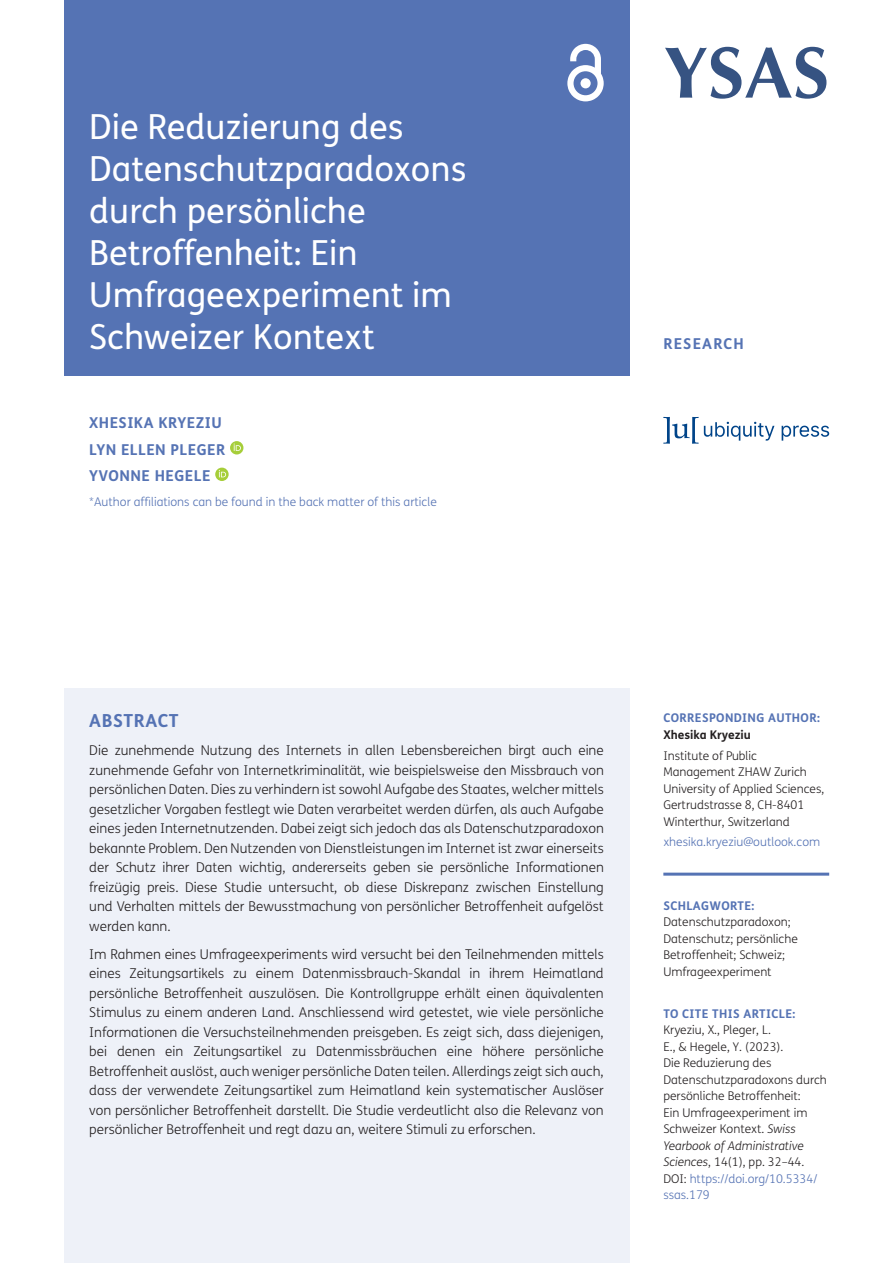
<style>
.page{position:relative;width:893px;height:1263px;background:#fff}
.page>*{position:absolute;margin:0;border:0;box-sizing:border-box;transform-origin:0 0}
.t1{font:700 72.75px "Optima";color:#365382}
.Article_Title{font:34.5px/42px "FS Me";color:#fff}
.t2{font:700 18px "FS Me";letter-spacing:.03em;color:#5573b4}
.Cover_Authors{font:700 15px "FS Me";letter-spacing:.03em;color:#5573b4}
.Cover_Authors-2{font:700 15px "FS Me";letter-spacing:.075em;color:#5573b4}
.Abstract_Copy{font:300 13.5px/19.5px "FS Me";color:#231f20;text-align:justify}
.t3{font:300 12px/16.5px "FS Me";color:#231f20}
.t4{font:300 12px "FS Me";color:#5573b4}
.t5{font:700 12px "FS Me";letter-spacing:.03em;color:#5573b4}
.t6{font:700 12px "FS Me";color:#231f20}
.s1{font-style:italic}
.s2{color:#5573b4}
</style>
<div class="page">
<div style="left:64px;top:0;width:565px;height:376px;background:#5573b4"></div>
<svg style="left:567px;top:44px;width:37px;height:57px"></svg>
<svg style="left:663px;top:417px;width:166px;height:27px"></svg>
<hr style="left:663px;top:873px;width:166px;height:3px;background:#5573b4">
<div style="left:64px;top:688px;width:565px;height:575px;background:#eef1f8"></div>
<svg style="left:230px;top:441px;width:13px;height:13px"></svg>
<svg style="left:234px;top:443px;width:7px;height:8px"></svg>
<svg style="left:215px;top:468px;width:14px;height:13px"></svg>
<svg style="left:219px;top:470px;width:7px;height:7px"></svg>
<h1 class="Article_Title" style="left:89px;top:106px;width:379px">Die Reduzierung des<br>Datenschutzparadoxons durch persönliche<br>Betroffenheit: Ein<br>Umfrageexperiment im<br>Schweizer Kontext</h1>
<p class="Cover_Authors" style="left:89px;top:413px;width:134px">XHESIKA KRYEZIU</p>
<p class="Cover_Authors" style="left:89px;top:440px;width:138px">LYN ELLEN PLEGER</p>
<p class="Cover_Authors" style="left:89px;top:466px;width:123px">YVONNE HEGELE</p>
<p class="t4" style="left:89px;top:495px;width:349px">*Author affiliations can be found in the back matter of this article</p>
<h1 class="t1" style="left:663px;top:31px;width:167px">YSAS</h1>
<p class="Cover_Authors-2" style="left:663px;top:334px;width:82px">RESEARCH</p>
<h1 class="t2" style="left:89px;top:710px;width:91px">ABSTRACT</h1>
<p class="Abstract_Copy" style="left:89px;top:741px;width:516px">Die zunehmende Nutzung des Internets in allen Lebensbereichen birgt auch eine zunehmende Gefahr von Internetkriminalität, wie beispielsweise den Missbrauch von persönlichen Daten. Dies zu verhindern ist sowohl Aufgabe des Staates, welcher mittels gesetzlicher Vorgaben festlegt wie Daten verarbeitet werden dürfen, als auch Aufgabe eines jeden Internetnutzenden. Dabei zeigt sich jedoch das als Datenschutzparadoxon bekannte Problem. Den Nutzenden von Dienstleistungen im Internet ist zwar einerseits der Schutz ihrer Daten wichtig, andererseits geben sie persönliche Informationen freizügig preis. Diese Studie untersucht, ob diese Diskrepanz zwischen Einstellung und Verhalten mittels der Bewusstmachung von persönlicher Betroffenheit aufgelöst werden kann.</p>
<p class="Abstract_Copy" style="left:89px;top:945px;width:516px">Im Rahmen eines Umfrageexperiments wird versucht bei den Teilnehmenden mittels eines Zeitungsartikels zu einem Datenmissbrauch-Skandal in ihrem Heimatland persönliche Betroffenheit auszulösen. Die Kontrollgruppe erhält einen äquivalenten Stimulus zu einem anderen Land. Anschliessend wird getestet, wie viele persönliche Informationen die Versuchsteilnehmenden preisgeben. Es zeigt sich, dass diejenigen, bei denen ein Zeitungsartikel zu Datenmissbräuchen eine höhere persönliche Betroffenheit auslöst, auch weniger persönliche Daten teilen. Allerdings zeigt sich auch, dass der verwendete Zeitungsartikel zum Heimatland kein systematischer Auslöser von persönlicher Betroffenheit darstellt. Die Studie verdeutlicht also die Relevanz von persönlicher Betroffenheit und regt dazu an, weitere Stimuli zu erforschen.</p>
<p class="t5" style="left:663px;top:711px;width:158px">CORRESPONDING AUTHOR:</p>
<p class="t6" style="left:663px;top:727px;width:89px">Xhesika Kryeziu</p>
<p class="t3" style="left:663px;top:747px;width:162px">Institute of Public<br>Management ZHAW Zurich<br>University of Applied Sciences,<br>Gertrudstrasse 8, CH-8401<br>Winterthur, Switzerland</p>
<p class="t4" style="left:663px;top:835px;width:158px">xhesika.kryeziu@outlook.com</p>
<p class="t5" style="left:663px;top:898px;width:93px">SCHLAGWORTE:</p>
<p class="t3" style="left:663px;top:914px;width:136px">Datenschutzparadoxon;<br>Datenschutz; persönliche<br>Betroffenheit; Schweiz;<br>Umfrageexperiment</p>
<p class="t5" style="left:663px;top:1006px;width:133px">TO CITE THIS ARTICLE:</p>
<p class="t3" style="left:663px;top:1022px;width:165px">Kryeziu, X., Pleger, L.<br>E., &amp; Hegele, Y. (2023).<br>Die Reduzierung des<br>Datenschutzparadoxons durch persönliche Betroffenheit:<br>Ein Umfrageexperiment im<br>Schweizer Kontext. <span class="s1">Swiss<br>Yearbook of Administrative<br>Sciences</span>, 14(1), pp. 32–44.<br>DOI: <span class="s2">https://doi.org/10.5334/ ssas.179</span></p>
</div>
